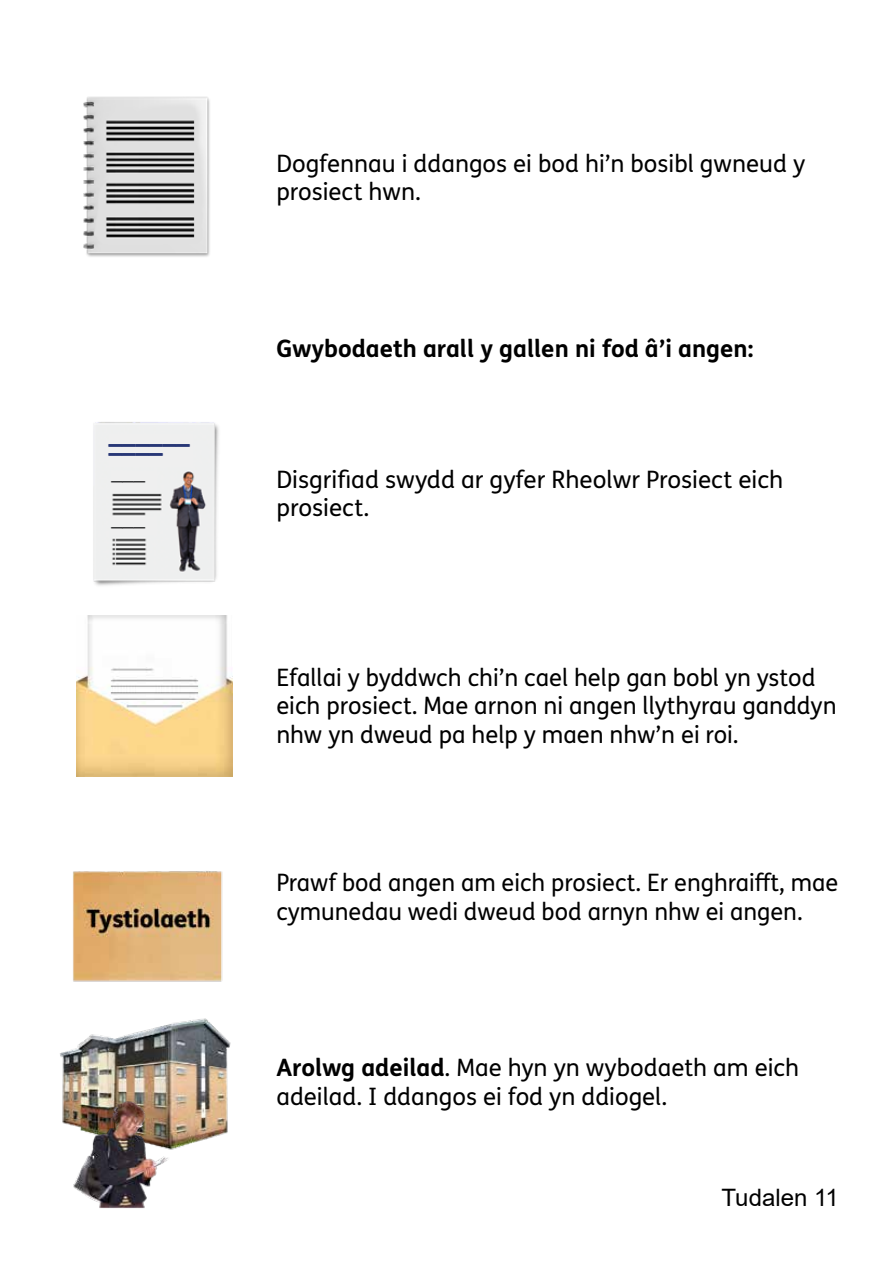
<style>
.page{position:relative;width:893px;height:1263px;background:#fff}
.page>*{position:absolute;margin:0;border:0;box-sizing:border-box;transform-origin:0 0}
.t1{font:700 27px "FS Me Pro";color:#283776}
.t2{font:24px/28.8px "FS Me Pro";color:#000}
.t3{font:700 24px "FS Me Pro";color:#000}
.t4{font:24px "Arial";color:#000}
.t5{font:22.5px/46.3px "FS Me Pro";color:#3a3b3c}
.s1{font-weight:700}
</style>
<div class="page">
<img style="left:83px;top:96px;width:127px;height:161px">
<img style="left:73px;top:871px;width:150px;height:111px">
<img style="left:77px;top:616px;width:155px;height:160px">
<img style="left:60px;top:1018px;width:171px;height:131px">
<img style="left:66px;top:1100px;width:110px;height:109px">
<img style="left:93px;top:422px;width:126px;height:164px">
<div style="left:109px;top:434px;width:84px;height:32px;background:#efefef"></div>
<div style="left:111px;top:471px;width:46px;height:19px;background:#efefef"></div>
<div style="left:111px;top:517px;width:46px;height:17px;background:#efefef"></div>
<p class="t1" style="left:109px;top:410px;width:82px">______</p>
<p class="t1" style="left:109px;top:419px;width:55px">____</p>
<p class="t5" style="left:111px;top:446px;width:35px">___ ___</p>
<p class="t2" style="left:276px;top:148px;width:530px">Dogfennau i ddangos ei bod hi’n bosibl gwneud y prosiect hwn.</p>
<h2 class="t3" style="left:276px;top:330px;width:479px">Gwybodaeth arall y gallen ni fod â’i angen:</h2>
<p class="t2" style="left:276px;top:464px;width:508px">Disgrifad swydd ar gyfer Rheolwr Prosiect eich prosiect.</p>
<p class="t2" style="left:276px;top:662px;width:562px">Efallai y byddwch chi’n cael help gan bobl yn ystod eich prosiect. Mae arnon ni angen llythyrau ganddyn nhw yn dweud pa help y maen nhw’n ei roi.</p>
<p class="t2" style="left:276px;top:868px;width:563px">Prawf bod angen am eich prosiect. Er enghraift, mae cymunedau wedi dweud bod arnyn nhw ei angen.</p>
<p class="t2" style="left:276px;top:1053px;width:524px"><span class="s1">Arolwg adeilad</span>. Mae hyn yn wybodaeth am eich adeilad. I ddangos ei fod yn ddiogel.</p>
<p class="t4" style="left:721px;top:1181px;width:119px">Tudalen 11</p>
</div>
